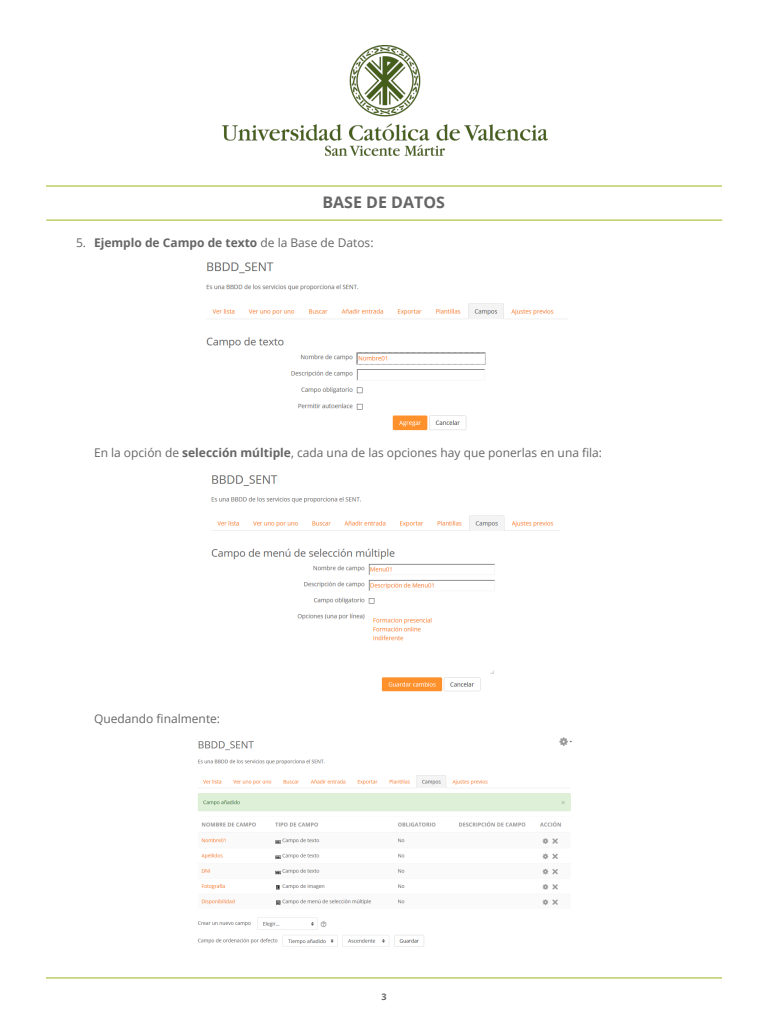
<style>
.page{position:relative;width:768px;height:1024px;background:#fff}
.page>*{position:absolute;margin:0;border:0;box-sizing:border-box;transform-origin:0 0}
.t1{font:700 16px "Open Sans";color:#666}
.t2{font:12px "Open Sans";color:#666}
.t3{font:700 12px "Open Sans";color:#666}
.t4{font:700 9px "Open Sans";color:#666}
.s1{font-weight:400}
.s2{font-weight:700}
</style>
<div class="page">
<hr style="left:46px;top:220px;width:676px;height:1px;background:#9bb61b">
<img style="left:222px;top:46px;width:325px;height:109px">
<hr style="left:46px;top:186px;width:676px;height:1px;background:#9bb61b">
<hr style="left:46px;top:977px;width:676px;height:1px;background:#9bb61b">
<img style="left:206px;top:262px;width:348px;height:169px">
<img style="left:211px;top:475px;width:349px;height:217px">
<img style="left:197px;top:737px;width:375px;height:210px">
<h1 class="t1" style="left:323px;top:191px;width:124px">BASE DE DATOS</h1>
<p class="t3" style="left:76px;top:234px;width:299px"><span class="s1">5.</span> Ejemplo de Campo de texto <span class="s1">de la Base de Datos:</span></p>
<p class="t2" style="left:94px;top:445px;width:510px">En la opción de <span class="s2">selección múltiple</span>, cada una de las opciones hay que ponerlas en una fila:</p>
<p class="t2" style="left:94px;top:711px;width:128px">Quedando finalmente:</p>
<p class="t4" style="left:381px;top:990px;width:7px">3</p>
</div>
